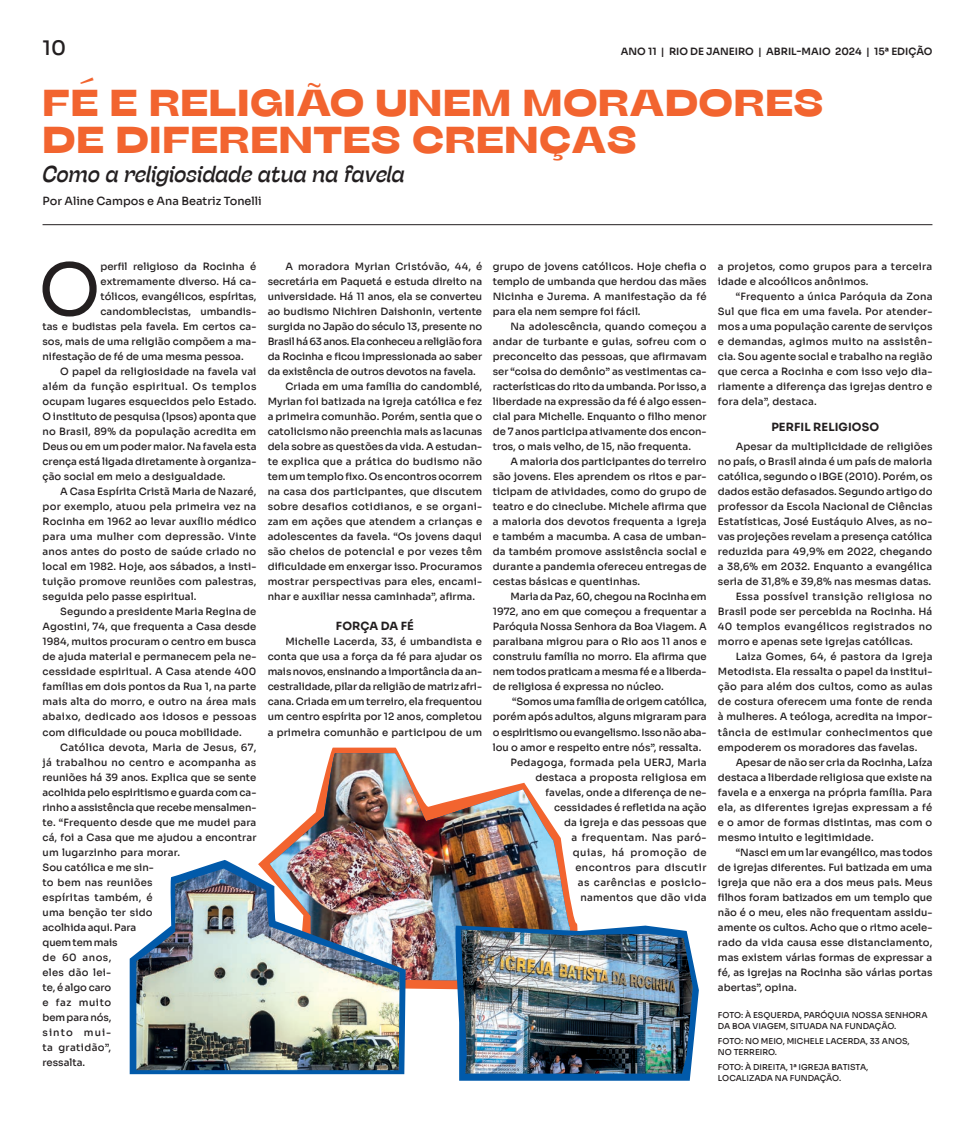
<style>
.page{position:relative;width:975px;height:1124px;background:#fff}
.page>*{position:absolute;margin:0;border:0;box-sizing:border-box;transform-origin:0 0}
.CAPTULAR{font:71.62px "Sora";color:#231f20}
.TITULO_-_GRANDE{font:37.5px/37.5px "Stinger Variable";letter-spacing:.025em;color:#f2642f}
.SUB_TITULO_-_PEQUENO{font:italic 23px "Stinger Variable";letter-spacing:.01em;color:#231f20}
.t1{font:20px "Sora";color:#231f20}
.JORNALISTA{font:11.25px "Sora";color:#231f20}
.TXT_-_SUB_TITULO{font:11.25px "Sora";letter-spacing:.01em;color:#231f20}
.TEXTO{font:10px/15px "Sora";letter-spacing:.01em;color:#231f20;text-align:justify}
.CAPTULAR-2{font:10px "Sora";color:#231f20}
.LEG_FOTO{font:8.12px/11.2px "Sora";color:#231f20}
</style>
<div class="page">
<hr style="left:43px;top:224px;width:889px;height:1px;background:#231f20">
<svg style="left:264px;top:747px;width:314px;height:243px"></svg>
<img style="left:268px;top:753px;width:303px;height:227px">
<img style="left:130px;top:859px;width:275px;height:214px">
<img style="left:136px;top:868px;width:263px;height:201px">
<svg style="left:454px;top:925px;width:244px;height:155px"></svg>
<img style="left:460px;top:929px;width:232px;height:144px">
<h3 class="t1" style="left:43px;top:31px;width:25px">10</h3>
<p class="TEXTO" style="left:621px;top:43px;width:313px">ANO 11 | RIO DE JANEIRO | ABRIL-MAIO 2024 | 15ª EDIÇÃO</p>
<p class="TITULO_-_GRANDE" style="left:43px;top:82px;width:782px">FÉ E RELIGIÃO UNEM MORADORES<br>DE DIFERENTES CRENÇAS</p>
<p class="SUB_TITULO_-_PEQUENO" style="left:43px;top:159px;width:363px">Como a religiosidade atua na favela</p>
<p class="JORNALISTA" style="left:43px;top:192px;width:221px">Por Aline Campos e Ana Beatriz Tonelli</p>
<p class="CAPTULAR" style="left:39px;top:230px;width:63px">O</p>
<p class="CAPTULAR-2" style="left:100px;top:258px;width:157px">perfil religioso da Rocinha é</p>
<p class="CAPTULAR-2" style="left:100px;top:273px;width:157px">extremamente diverso. Há ca-</p>
<p class="CAPTULAR-2" style="left:100px;top:288px;width:157px">tólicos, evangélicos, espíritas,</p>
<p class="CAPTULAR-2" style="left:100px;top:303px;width:157px">candomblecistas, umbandis-</p>
<p class="CAPTULAR-2" style="left:43px;top:318px;width:215px">tas e budistas pela favela. Em certos ca-</p>
<p class="CAPTULAR-2" style="left:43px;top:333px;width:215px">sos, mais de uma religião compõem a ma-</p>
<p class="CAPTULAR-2" style="left:43px;top:348px;width:203px">nifestação de fé de uma mesma pessoa.</p>
<p class="TEXTO" style="left:43px;top:363px;width:215px;text-indent:18px">O papel da religiosidade na favela vai além da função espiritual. Os templos ocupam lugares esquecidos pelo Estado.<br>O instituto de pesquisa (lpsos) aponta que no Brasil, 89% da população acredita em Deus ou em um poder maior. Na favela esta crença está ligada diretamente à organiza&shy;ção social em meio a desigualdade.</p>
<p class="TEXTO" style="left:43px;top:483px;width:215px;text-indent:18px">A Casa Espírita Cristã Maria de Nazaré, por exemplo, atuou pela primeira vez na Rocinha em 1962 ao levar auxílio médico para uma mulher com depressão. Vinte anos antes do posto de saúde criado no local em 1982. Hoje, aos sábados, a insti&shy;tuição promove reuniões com palestras, seguida pelo passe espiritual.</p>
<p class="TEXTO" style="left:43px;top:603px;width:215px;text-indent:18px">Segundo a presidente Maria Regina de Agostini, 74, que frequenta a Casa desde 1984, muitos procuram o centro em busca de ajuda material e permanecem pela ne&shy;cessidade espiritual. A Casa atende 400 famílias em dois pontos da Rua 1, na parte mais alta do morro, e outro na área mais abaixo, dedicado aos idosos e pessoas com dificuldade ou pouca mobilidade.</p>
<p class="TEXTO" style="left:43px;top:738px;width:215px;text-align:left;text-indent:18px">Católica devota, Maria de Jesus, 67, já trabalhou no centro e acompanha as reuniões há 39 anos. Explica que se sente acolhida pelo espiritismo e guarda com ca&shy;rinho a assistência que recebe mensalmen&shy;te. “Frequento desde que me mudei para cá, foi a Casa que me ajudou a encontrar um lugarzinho para morar.<br>Sou católica e me sin-<br>to bem nas reuniões<br>espíritas também, é<br>uma benção ter sido<br>acolhida aqui. Para<br>quem tem mais<br>de 60 anos,<br>eles dão lei-<br>te, é algo caro<br>e faz muito<br>bem para nós,<br>sinto mui-<br>ta gratidão”,<br>ressalta.</p>
<p class="TEXTO" style="left:268px;top:258px;width:216px;text-indent:18px">A moradora Myrian Cristóvão, 44, é secretária em Paquetá e estuda direito na universidade. Há 11 anos, ela se converteu ao budismo Nichiren Daishonin, vertente surgida no Japão do século 13, presente no Brasil há 63 anos. Ela conheceu a religião fora da Rocinha e ficou impressionada ao saber da existência de outros devotos na favela.</p>
<p class="TEXTO" style="left:268px;top:378px;width:216px;text-indent:18px">Criada em uma família do candomblé, Myrian foi batizada na igreja católica e fez a primeira comunhão. Porém, sentia que o catolicismo não preenchia mais as lacunas dela sobre as questões da vida. A estudan&shy;te explica que a prática do budismo não tem um templo fixo. Os encontros ocorrem na casa dos participantes, que discutem sobre desafios cotidianos, e se organi&shy;zam em ações que atendem a crianças e adolescentes da favela. “Os jovens daqui são cheios de potencial e por vezes têm dificuldade em enxergar isso. Procuramos mostrar perspectivas para eles, encami&shy;nhar e auxiliar nessa caminhada”, afirma.</p>
<p class="TXT_-_SUB_TITULO" style="left:336px;top:617px;width:79px">FORÇA DA FÉ</p>
<p class="TEXTO" style="left:268px;top:633px;width:216px;text-indent:18px">Michelle Lacerda, 33, é umbandista e conta que usa a força da fé para ajudar os mais novos, ensinando a importância da an&shy;cestralidade, pilar da religião de matriz afri&shy;cana. Criada em um terreiro, ela frequentou um centro espírita por 12 anos, completou a primeira comunhão e participou de um</p>
<p class="TEXTO" style="left:493px;top:258px;width:215px">grupo de jovens católicos. Hoje chefia o templo de umbanda que herdou das mães Nicinha e Jurema. A manifestação da fé para ela nem sempre foi fácil.</p>
<p class="TEXTO" style="left:493px;top:318px;width:215px;text-indent:18px">Na adolescência, quando começou a andar de turbante e guias, sofreu com o preconceito das pessoas, que afirmavam ser “coisa do demônio” as vestimentas ca&shy;racterísticas do rito da umbanda. Por isso, a liberdade na expressão da fé é algo essen&shy;cial para Michelle. Enquanto o filho menor de 7 anos participa ativamente dos encon&shy;tros, o mais velho, de 15, não frequenta.</p>
<p class="TEXTO" style="left:493px;top:453px;width:215px;text-indent:18px">A maioria dos participantes do terreiro são jovens. Eles aprendem os ritos e par&shy;ticipam de atividades, como do grupo de teatro e do cineclube. Michele afirma que a maioria dos devotos frequenta a igreja e também a macumba. A casa de umban&shy;da também promove assistência social e durante a pandemia ofereceu entregas de cestas básicas e quentinhas.</p>
<p class="TEXTO" style="left:493px;top:588px;width:215px;text-indent:18px">Maria da Paz, 60, chegou na Rocinha em 1972, ano em que começou a frequentar a Paróquia Nossa Senhora da Boa Viagem. A paraibana migrou para o Rio aos 11 anos e construiu família no morro. Ela afirma que nem todos praticam a mesma fé e a liberda&shy;de religiosa é expressa no núcleo.</p>
<p class="TEXTO" style="left:493px;top:693px;width:215px;text-indent:19px">“Somos uma família de origem católica, porém após adultos, alguns migraram para o espiritismo ou evangelismo. Isso não aba&shy;lou o amor e respeito entre nós”, ressalta.</p>
<p class="TEXTO" style="left:510px;top:753px;width:198px;text-align:right">Pedagoga, formada pela UERJ, Maria destaca a proposta religiosa em favelas, onde a diferença de ne&shy;cessidades é refletida na ação<br>da igreja e das pessoas que<br>a frequentam. Nas paró-<br>quias, há promoção de<br>encontros para discutir<br>as carências e posicio-<br>namentos que dão vida</p>
<p class="TEXTO" style="left:718px;top:258px;width:216px">a projetos, como grupos para a terceira idade e alcoólicos anônimos.</p>
<p class="TEXTO" style="left:718px;top:288px;width:216px;text-indent:18px">“Frequento a única Paróquia da Zona Sul que fica em uma favela. Por atender&shy;mos a uma população carente de serviços e demandas, agimos muito na assistên&shy;cia. Sou agente social e trabalho na região que cerca a Rocinha e com isso vejo dia&shy;riamente a diferença das igrejas dentro e fora dela”, destaca.</p>
<p class="TXT_-_SUB_TITULO" style="left:771px;top:417px;width:109px">PERFIL RELIGIOSO</p>
<p class="TEXTO" style="left:718px;top:438px;width:216px;text-indent:18px">Apesar da multiplicidade de religiões no país, o Brasil ainda é um país de maioria católica, segundo o IBGE (2010). Porém, os dados estão defasados. Segundo artigo do professor da Escola Nacional de Ciências Estatísticas, José Eustáquio Alves, as no&shy;vas projeções revelam a presença católica reduzida para 49,9% em 2022, chegando a 38,6% em 2032. Enquanto a evangélica seria de 31,8% e 39,8% nas mesmas datas.</p>
<p class="TEXTO" style="left:718px;top:588px;width:216px;text-indent:18px">Essa possível transição religiosa no Brasil pode ser percebida na Rocinha. Há 40 templos evangélicos registrados no morro e apenas sete igrejas católicas.</p>
<p class="TEXTO" style="left:718px;top:648px;width:216px;text-indent:18px">Laiza Gomes, 64, é pastora da Igreja Metodista. Ela ressalta o papel da institui&shy;ção para além dos cultos, como as aulas de costura oferecem uma fonte de renda à mulheres. A teóloga, acredita na impor&shy;tância de estimular conhecimentos que empoderem os moradores das favelas.</p>
<p class="TEXTO" style="left:718px;top:753px;width:216px;text-indent:18px">Apesar de não ser cria da Rocinha, Laíza destaca a liberdade religiosa que existe na favela e a enxerga na própria família. Para ela, as diferentes igrejas expressam a fé e o amor de formas distintas, mas com o mesmo intuito e legitimidade.</p>
<p class="TEXTO" style="left:718px;top:843px;width:216px;text-indent:18px">“Nasci em um lar evangélico, mas todos de igrejas diferentes. Fui batizada em uma igreja que não era a dos meus pais. Meus filhos foram batizados em um templo que não é o meu, eles não frequentam assidu&shy;amente os cultos. Acho que o ritmo acele&shy;rado da vida causa esse distanciamento, mas existem várias formas de expressar a fé, as igrejas na Rocinha são várias portas abertas”, opina.</p>
<p class="LEG_FOTO" style="left:718px;top:1008px;width:211px">FOTO: À ESQUERDA, PARÓQUIA NOSSA SENHORA<br>DA BOA VIAGEM, SITUADA NA FUNDAÇÃO.</p>
<p class="LEG_FOTO" style="left:718px;top:1034px;width:193px">FOTO: NO MEIO, MICHELE LACERDA, 33 ANOS,<br>NO TERREIRO.</p>
<p class="LEG_FOTO" style="left:718px;top:1060px;width:152px">FOTO: À DIREITA, 1ª IGREJA BATISTA,<br>LOCALIZADA NA FUNDAÇÃO.</p>
</div>
